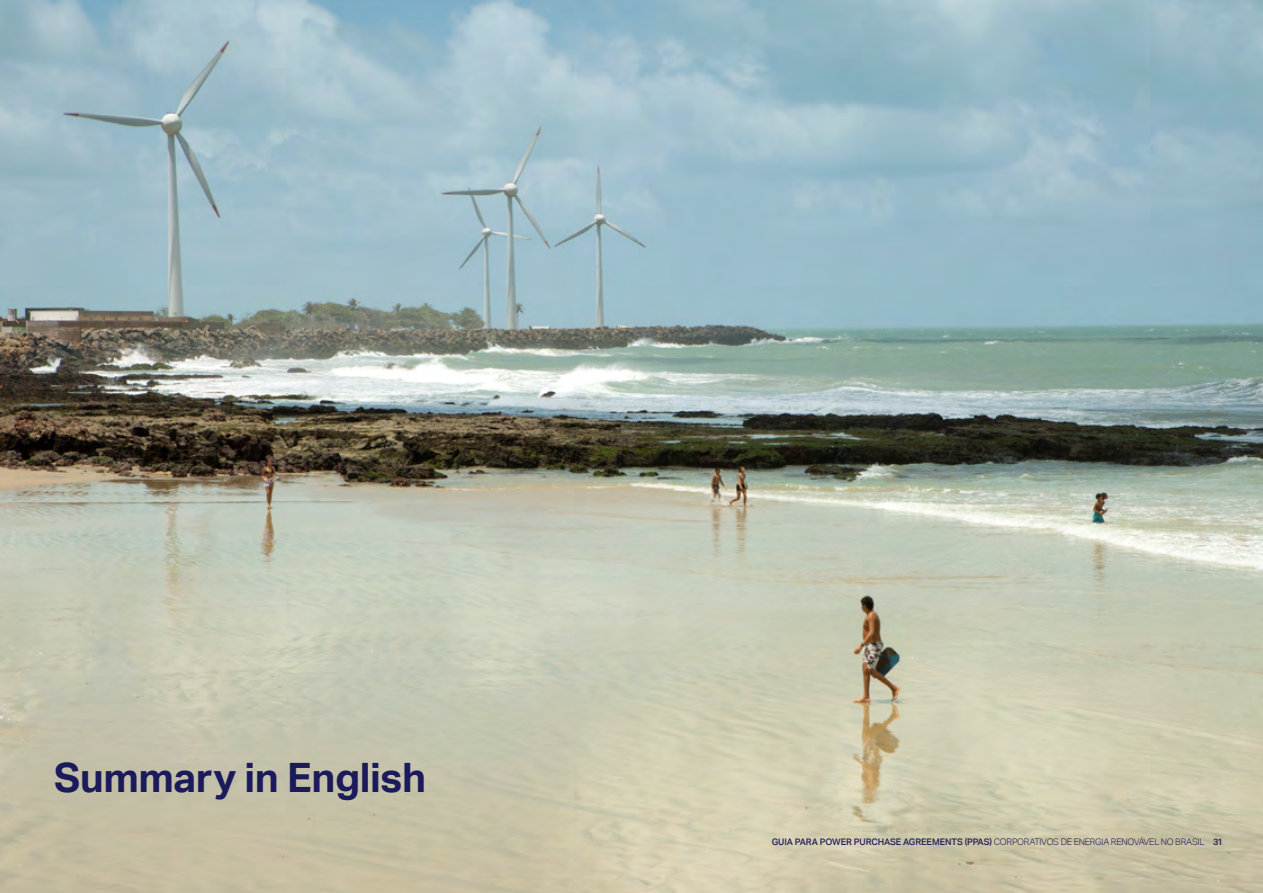
<style>
.page{position:relative;width:1263px;height:893px;background:#fff}
.page>*{position:absolute;margin:0;border:0;box-sizing:border-box;transform-origin:0 0}
.t1{font:700 40.5px "Aktiv Grotesk";letter-spacing:-.01em;color:#1b1a5b}
.t2{font:500 9.15px "Aktiv Grotesk";letter-spacing:-.01em;color:#25215a}
.t3{font:300 9.15px "Aktiv Grotesk";letter-spacing:-.025em;color:#414042}
.s1{font-weight:300}
.s2{font-weight:500;color:#25215a}
</style>
<div class="page">
<img style="left:0;top:0;width:1263px;height:893px">
<h1 class="t1" style="left:54px;top:754px;width:374px">Summary in English</h1>
<p class="t2" style="left:772px;top:837px;width:453px">GUIA PARA POWER PURCHASE AGREEMENTS (PPAS) <span class="s1">CORPORATIVOS DE ENERGIA RENOVÁVEL NO BRASIL</span> 31</p>
<p class="t3" style="left:774px;top:837px;width:434px"><span class="s2">GUIA PARA POWER PURCHASE AGREEMENTS (PPAS)</span> CORPORATIVOS DE ENERGIA RENOVÁVEL NO BRASIL</p>
</div>
